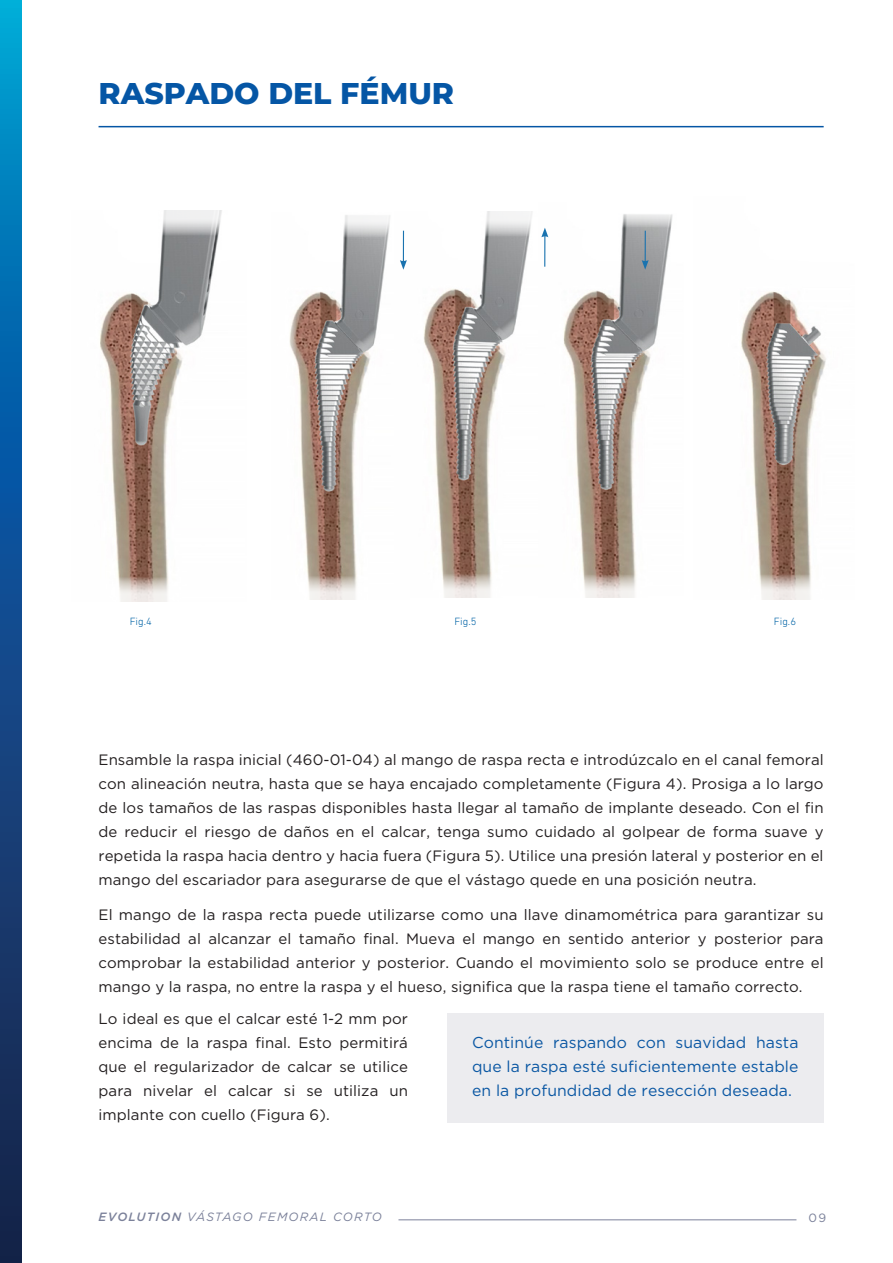
<style>
.page{position:relative;width:893px;height:1263px;background:#fff}
.page>*{position:absolute;margin:0;border:0;box-sizing:border-box;transform-origin:0 0}
.t1{font:800 30px "Montserrat";color:#0556a5}
.t2{font:15.75px/24px "Gotham";letter-spacing:.005em;color:#0a57a3;text-align:justify}
.t3{font:15px/24px "Gotham";letter-spacing:.005em;color:#231f20;text-align:justify}
.t4{font:italic 12px "Gotham";letter-spacing:.09em;color:#7b819a}
.t5{font:12px "Gotham";color:#7b819a}
.t6{font:300 10.65px "DIN Next LT Pro";color:#0063a6}
.s1{font-weight:500}
</style>
<div class="page">
<hr style="left:99px;top:126px;width:725px;height:1px;background:#0556a5">
<div style="left:447px;top:1013px;width:377px;height:110px;background:#ececef"></div>
<img style="left:100px;top:210px;width:122px;height:392px">
<img style="left:741px;top:291px;width:85px;height:309px">
<img style="left:289px;top:215px;width:101px;height:385px">
<img style="left:402px;top:211px;width:130px;height:386px">
<img style="left:541px;top:214px;width:132px;height:384px">
<hr style="left:544px;top:235px;width:1px;height:32px;background:#1a73af">
<svg style="left:541px;top:228px;width:7px;height:9px"></svg>
<hr style="left:403px;top:231px;width:1px;height:31px;background:#1a73af">
<svg style="left:400px;top:260px;width:7px;height:10px"></svg>
<hr style="left:645px;top:231px;width:1px;height:31px;background:#1a73af">
<svg style="left:642px;top:260px;width:7px;height:10px"></svg>
<svg style="left:0;top:0;width:21px;height:1263px;background:#0d538d"></svg>
<hr style="left:398px;top:1219px;width:398px;height:1px;background:#7b819a">
<h1 class="t1" style="left:99px;top:73px;width:357px">RASPADO DEL FÉMUR</h1>
<p class="t6" style="left:130px;top:616px;width:24px">Fig.4</p>
<p class="t6" style="left:454px;top:616px;width:24px">Fig.5</p>
<p class="t6" style="left:774px;top:616px;width:24px">Fig.6</p>
<p class="t3" style="left:99px;top:747px;width:727px">Ensamble la raspa inicial (460-01-04) al mango de raspa recta e introdúzcalo en el canal femoral con alineación neutra, hasta que se haya encajado completamente (Figura 4). Prosiga a lo largo de los tamaños de las raspas disponibles hasta llegar al tamaño de implante deseado. Con el fin de reducir el riesgo de daños en el calcar, tenga sumo cuidado al golpear de forma suave y repetida la raspa hacia dentro y hacia fuera (Figura 5). Utilice una presión lateral y posterior en el mango del escariador para asegurarse de que el vástago quede en una posición neutra.</p>
<p class="t3" style="left:99px;top:902px;width:727px">El mango de la raspa recta puede utilizarse como una llave dinamométrica para garantizar su estabilidad al alcanzar el tamaño final. Mueva el mango en sentido anterior y posterior para comprobar la estabilidad anterior y posterior. Cuando el movimiento solo se produce entre el mango y la raspa, no entre la raspa y el hueso, significa que la raspa tiene el tamaño correcto.</p>
<p class="t3" style="left:99px;top:1007px;width:311px">Lo ideal es que el calcar esté 1-2 mm por encima de la raspa final. Esto permitirá que el regularizador de calcar se utilice para nivelar el calcar si se utiliza un implante con cuello (Figura 6).</p>
<p class="t2" style="left:472px;top:1030px;width:328px">Continúe raspando con suavidad hasta que la raspa esté suficientemente estable en la profundidad de resección deseada.</p>
<p class="t4" style="left:99px;top:1209px;width:285px"><span class="s1">EVOLUTION</span> VÁSTAGO FEMORAL CORTO</p>
<p class="t5" style="left:809px;top:1210px;width:19px">09</p>
</div>
